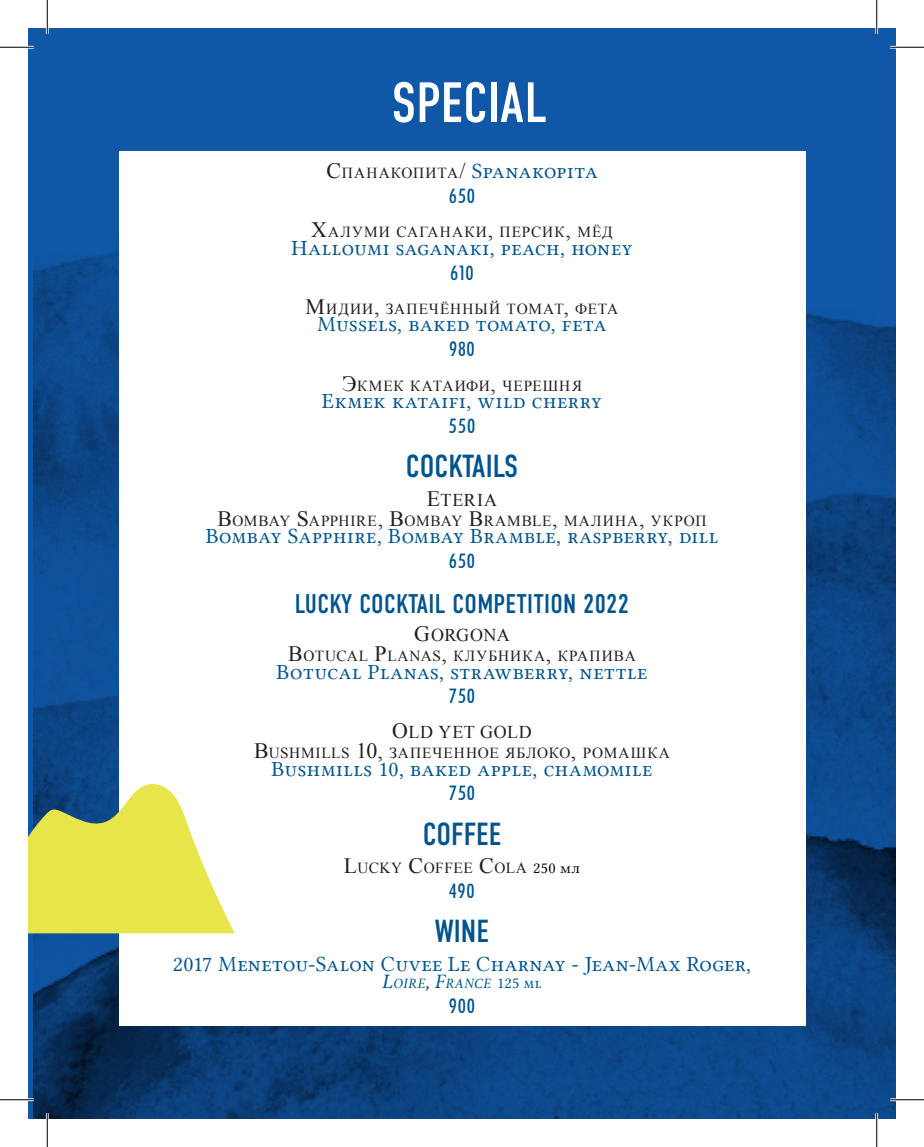
<style>
.page{position:relative;width:924px;height:1147px;background:#fff}
.page>*{position:absolute;margin:0;border:0;box-sizing:border-box;transform-origin:0 0}
.t1{font:56.7px "DIN Condensed";color:#fff}
.t2{font:31.95px "DIN Condensed";color:#00548e}
.t3{font:27px "DIN Condensed";letter-spacing:.01em;color:#00548e}
.t4{font:21.82px "Lin Libertine";letter-spacing:.025em;color:#00548e}
.t5{font:21.82px "Futura Condenced";color:#00548e}
.t6{font:18px "Times New Roman";letter-spacing:.05em;color:#231f20}
.t7{font:15.3px "Times New Roman";letter-spacing:.055em;color:#231f20}
.t8{font:15.3px "Times New Roman";letter-spacing:.075em;color:#231f20}
.t9{font:15.3px "Times New Roman";letter-spacing:.035em;color:#231f20}
.t10{font:italic 14.17px "Athelas";letter-spacing:.015em;color:#00548e}
.s1{font-family:"Times New Roman";color:#231f20}
.s2{font-family:"Times New Roman";font-size:15.3px;color:#231f20}
.s3{font-size:21.82px}
.s4{font-family:"Lin Libertine";font-size:15.75px;color:#000}
.s5{font-size:20.25px}
.s6{font-family:"Lin Libertine";font-style:normal;font-size:15.75px}
</style>
<div class="page">
<img style="left:33px;top:29px;width:863px;height:1090px">
<div style="left:119px;top:151px;width:686px;height:875px;background:#fff"></div>
<svg style="left:28px;top:783px;width:207px;height:150px"></svg>
<hr style="left:0;top:46px;width:34px;height:3px;background:#fff">
<hr style="left:890px;top:46px;width:34px;height:3px;background:#fff">
<hr style="left:0;top:1098px;width:34px;height:3px;background:#fff">
<hr style="left:890px;top:1098px;width:34px;height:3px;background:#fff">
<hr style="left:46px;top:0;width:3px;height:34px;background:#fff">
<hr style="left:46px;top:1113px;width:3px;height:34px;background:#fff">
<hr style="left:875px;top:0;width:3px;height:34px;background:#fff">
<hr style="left:875px;top:1113px;width:3px;height:34px;background:#fff">
<hr style="left:0;top:47px;width:34px;height:1px;background:#000">
<hr style="left:890px;top:47px;width:34px;height:1px;background:#000">
<hr style="left:0;top:1099px;width:34px;height:1px;background:#000">
<hr style="left:890px;top:1099px;width:34px;height:1px;background:#000">
<hr style="left:47px;top:0;width:1px;height:34px;background:#000">
<hr style="left:47px;top:1113px;width:1px;height:34px;background:#000">
<hr style="left:876px;top:0;width:1px;height:34px;background:#000">
<hr style="left:876px;top:1113px;width:1px;height:34px;background:#000">
<p class="t1" style="left:391px;top:71px;width:158px">SPECIAL</p>
<p class="t4" style="left:326px;top:158px;width:272px"><span class="s1">С</span><span class="s2">ПАНАКОПИТА</span><span class="s1">/</span> Spanakopita</p>
<p class="t5" style="left:448px;top:186px;width:29px">650</p>
<p class="t8" style="left:311px;top:222px;width:303px"><span class="s3">Х</span>АЛУМИ САГАНАКИ<span class="s3">,</span> ПЕРСИК<span class="s3">,</span> МЁД</p>
<p class="t4" style="left:291px;top:235px;width:342px">Halloumi saganaki, peach, honey</p>
<p class="t5" style="left:450px;top:262px;width:26px">610</p>
<p class="t8" style="left:306px;top:299px;width:314px"><span class="s3">М</span>ИДИИ<span class="s3">,</span> ЗАПЕЧЁННЫЙ ТОМАТ<span class="s3">,</span> ФЕТА</p>
<p class="t4" style="left:317px;top:312px;width:290px">Mussels, baked tomato, feta</p>
<p class="t5" style="left:449px;top:339px;width:28px">980</p>
<p class="t7" style="left:342px;top:375px;width:241px"><span class="s3">Э</span>КМЕК КАТАИФИ<span class="s3">,</span> ЧЕРЕШНЯ</p>
<p class="t4" style="left:322px;top:389px;width:281px">Ekmek kataifi, wild cherry</p>
<p class="t5" style="left:448px;top:416px;width:29px">550</p>
<p class="t2" style="left:406px;top:448px;width:114px">COCKTAILS</p>
<p class="t6" style="left:427px;top:488px;width:72px"><span class="s3">E</span>TERIA</p>
<p class="t7" style="left:217px;top:511px;width:491px"><span class="s3">B</span>OMBAY <span class="s3">S</span>APPHIRE<span class="s3">, B</span>OMBAY <span class="s3">B</span>RAMBLE<span class="s3">,</span> МАЛИНА<span class="s3">,</span> УКРОП</p>
<p class="t4" style="left:206px;top:524px;width:514px">Bombay Sapphire, Bombay Bramble, raspberry, dill</p>
<p class="t5" style="left:448px;top:551px;width:29px">650</p>
<p class="t3" style="left:295px;top:588px;width:336px">LUCKY COCKTAIL COMPETITION 2022</p>
<p class="t6" style="left:414px;top:623px;width:96px"><span class="s3">G</span>ORGONА</p>
<p class="t7" style="left:288px;top:646px;width:349px"><span class="s3">B</span>OTUCAL <span class="s3">P</span>LANAS<span class="s3">,</span> КЛУБНИКА<span class="s3">,</span> КРАПИВА</p>
<p class="t4" style="left:277px;top:659px;width:372px">Botucal Planas, strawberry, nettle</p>
<p class="t5" style="left:448px;top:686px;width:29px">750₽</p>
<p class="t6" style="left:392px;top:720px;width:60px"><span class="s3">O</span>LD YET</p>
<p class="t6" style="left:480px;top:720px;width:53px">GOLD</p>
<p class="t7" style="left:254px;top:743px;width:417px"><span class="s3">B</span>USHMILLS <span class="s3">10,</span> ЗАПЕЧЕННОЕ ЯБЛОКО<span class="s3">,</span> РОМАШКА</p>
<p class="t4" style="left:271px;top:756px;width:382px">Bushmills 10, baked apple, chamomile</p>
<p class="t5" style="left:448px;top:783px;width:29px">750₽</p>
<p class="t2" style="left:423px;top:816px;width:80px">COFFEE</p>
<p class="t9" style="left:344px;top:858px;width:238px"><span class="s3">L</span>UCKY <span class="s3">C</span>OFFEE <span class="s3">C</span>OLA <span class="s4">250 мл</span></p>
<p class="t5" style="left:449px;top:881px;width:28px">490</p>
<p class="t2" style="left:435px;top:914px;width:56px">WINE</p>
<p class="t4" style="left:173px;top:951px;width:579px">2017 Menetou-Salon Cuvee Le Charnay - Jean-Max Roger,</p>
<p class="t10" style="left:382px;top:972px;width:160px"><span class="s5">L</span>OIRE<span class="s5">, F</span>RANCE <span class="s6">125 ml</span></p>
<p class="t5" style="left:448px;top:996px;width:29px">900</p>
</div>
